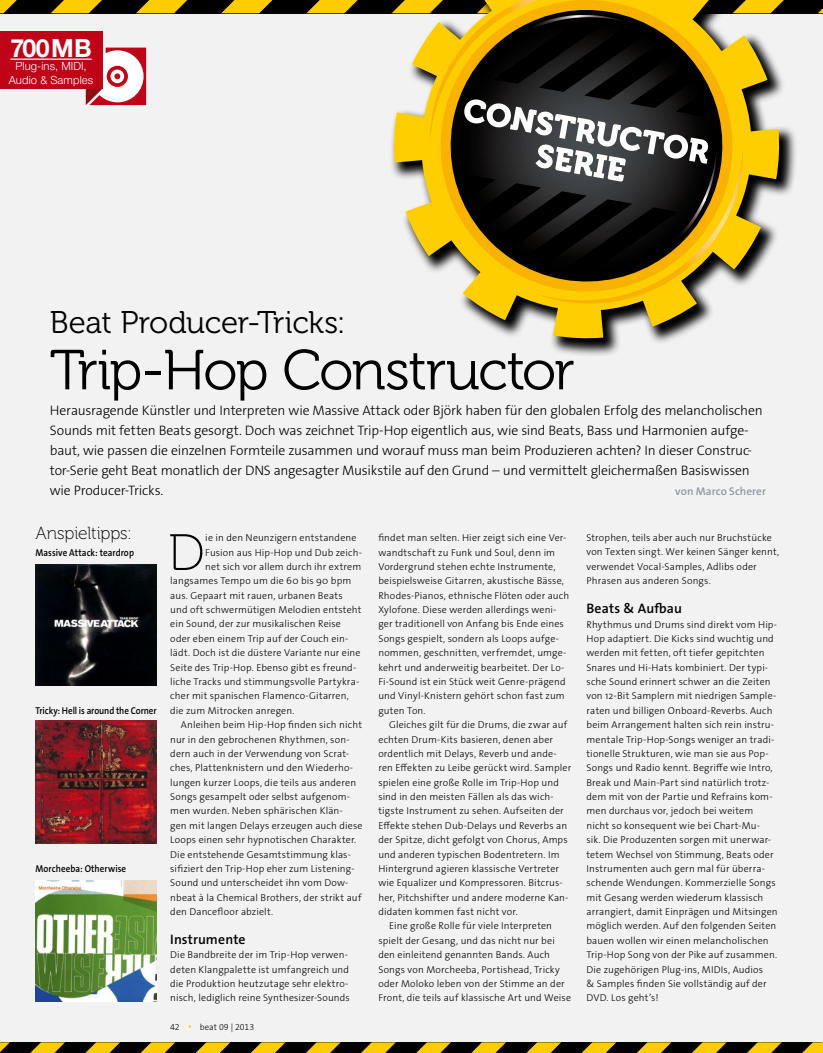
<style>
.page{position:relative;width:823px;height:1053px;background:#fff}
.page>*{position:absolute;margin:0;border:0;box-sizing:border-box;transform-origin:0 0}
.t1{font:56.25px "Museo 300";letter-spacing:-.035em;color:#000}
.t2{font:51.12px "Museo 100";color:#000}
.t3{font:31.25px "Museo 300";letter-spacing:-.01em;color:#000}
.t4{font:700 25px "Helvetica Neue LT Std";letter-spacing:-.015em;color:#fff}
.t5{font:17.5px "Museo 100";letter-spacing:-.01em;color:#000}
.t6{font:300 13.75px/20px "The Sans Os F";letter-spacing:-.015em;color:#000}
.t7{font:600 13.75px "The Sans Os F";letter-spacing:.01em;color:#000}
.t8{font:300 11.25px/13.8px "Helvetica Neue LT Std";letter-spacing:.01em;color:#fff;text-align:center}
.t9{font:600 11.25px "The Sans Os F";letter-spacing:.005em;color:#90989e}
.t10{font:300 10px/14.4px "The Sans Os F";letter-spacing:.015em;color:#000}
.t11{font:600 10px "The Sans Os F";color:#000;scale:.9 1}
.t12{font:300 8.75px "The Sans Os F";letter-spacing:.005em;color:#000}
</style>
<div class="page">
<div style="left:0;top:0;width:822px;height:1052px;background:#f2f2f3"></div>
<svg style="left:0;top:1042px;width:823px;height:10px;background:#6a5500"></svg>
<svg style="left:0;top:0;width:822px;height:13px;background:#645000"></svg>
<svg style="left:86px;top:32px;width:60px;height:73px"></svg>
<div style="left:0;top:32px;width:102px;height:57px;background:#c00418"></div>
<hr style="left:11px;top:59px;width:81px;height:1px;background:#fff">
<svg style="left:389px;top:0;width:408px;height:355px"></svg>
<svg style="left:393px;top:0;width:386px;height:339px"></svg>
<svg style="left:429px;top:0;width:314px;height:311px;background:#7c6618"></svg>
<img style="left:35px;top:564px;width:121px;height:121px">
<img style="left:35px;top:720px;width:121px;height:123px">
<img style="left:35px;top:880px;width:121px;height:121px">
<svg style="left:463px;top:98px;width:245px;height:84px"></svg>
<h3 class="t4" style="left:11px;top:32px;width:83px">700MB</h3>
<p class="t8" style="left:9px;top:59px;width:86px">Plug-ins, MIDI,<br>Audio &amp; Samples</p>
<h3 class="t3" style="left:50px;top:305px;width:297px">Beat Producer-Tricks:</h3>
<h1 class="t1" style="left:50px;top:339px;width:526px">Trip-Hop Constructor</h1>
<p class="t6" style="left:50px;top:400px;width:714px">Herausragende Künstler und Interpreten wie Massive Attack oder Björk haben für den globalen Erfolg des melancholischen Sounds mit fetten Beats gesorgt. Doch was zeichnet Trip-Hop eigentlich aus, wie sind Beats, Bass und Harmonien aufge&shy;baut, wie passen die einzelnen Formteile zusammen und worauf muss man beim Produzieren achten? In dieser Construc&shy;tor-Serie geht Beat monatlich der DNS angesagter Musikstile auf den Grund – und vermittelt gleichermaßen Basiswissen wie Producer-Tricks.</p>
<p class="t9" style="left:675px;top:483px;width:92px">von Marco Scherer</p>
<h3 class="t5" style="left:35px;top:523px;width:98px">Anspieltipps:</h3>
<p class="t11" style="left:35px;top:545px;width:111px">Massive Attack: teardrop</p>
<p class="t11" style="left:35px;top:704px;width:136px">Tricky: Hell is around the Corner</p>
<p class="t11" style="left:35px;top:862px;width:102px">Morcheeba: Otherwise</p>
<h2 class="t2" style="left:168px;top:525px;width:38px">D</h2>
<p class="t10" style="left:205px;top:530px;width:153px">ie in den Neunzigern entstandene</p>
<p class="t10" style="left:205px;top:545px;width:158px">Fusion aus Hip-Hop und Dub zeich-</p>
<p class="t10" style="left:205px;top:559px;width:157px">net sich vor allem durch ihr extrem</p>
<p class="t10" style="left:170px;top:574px;width:182px">langsames Tempo um die 60 bis 90 bpm</p>
<p class="t10" style="left:170px;top:588px;width:174px">aus. Gepaart mit rauen, urbanen Beats</p>
<p class="t10" style="left:170px;top:602px;width:193px">und oft schwermütigen Melodien entsteht</p>
<p class="t10" style="left:170px;top:617px;width:172px">ein Sound, der zur musikalischen Reise</p>
<p class="t10" style="left:170px;top:631px;width:179px">oder eben einem Trip auf der Couch ein-</p>
<p class="t10" style="left:170px;top:645px;width:192px">lädt. Doch ist die düstere Variante nur eine</p>
<p class="t10" style="left:170px;top:660px;width:187px">Seite des Trip-Hop. Ebenso gibt es freund-</p>
<p class="t10" style="left:170px;top:674px;width:190px">liche Tracks und stimmungsvolle Partykra-</p>
<p class="t10" style="left:170px;top:688px;width:180px">cher mit spanischen Flamenco-Gitarren,</p>
<p class="t10" style="left:170px;top:703px;width:126px">die zum Mitrocken anregen.</p>
<p class="t10" style="left:181px;top:717px;width:182px">Anleihen beim Hip-Hop finden sich nicht</p>
<p class="t10" style="left:170px;top:732px;width:181px">nur in den gebrochenen Rhythmen, son-</p>
<p class="t10" style="left:170px;top:746px;width:180px">dern auch in der Verwendung von Scrat-</p>
<p class="t10" style="left:170px;top:760px;width:184px">ches, Plattenknistern und den Wiederho-</p>
<p class="t10" style="left:170px;top:775px;width:187px">lungen kurzer Loops, die teils aus anderen</p>
<p class="t10" style="left:170px;top:789px;width:181px">Songs gesampelt oder selbst aufgenom-</p>
<p class="t10" style="left:170px;top:803px;width:174px">men wurden. Neben sphärischen Klän-</p>
<p class="t10" style="left:170px;top:818px;width:194px">gen mit langen Delays erzeugen auch diese</p>
<p class="t10" style="left:170px;top:832px;width:187px">Loops einen sehr hypnotischen Charakter.</p>
<p class="t10" style="left:170px;top:847px;width:182px">Die entstehende Gesamtstimmung klas-</p>
<p class="t10" style="left:170px;top:861px;width:186px">sifiziert den Trip-Hop eher zum Listening-</p>
<p class="t10" style="left:170px;top:875px;width:180px">Sound und unterscheidet ihn vom Dow-</p>
<p class="t10" style="left:170px;top:890px;width:193px">nbeat à la Chemical Brothers, der strikt auf</p>
<p class="t10" style="left:170px;top:904px;width:104px">den Dancefloor abzielt.</p>
<h3 class="t7" style="left:170px;top:930px;width:77px">Instrumente</h3>
<p class="t10" style="left:170px;top:947px;width:181px">Die Bandbreite der im Trip-Hop verwen&shy;deten Klangpalette ist umfangreich und die Produktion heutzutage sehr elektro&shy;nisch, lediglich reine Synthesizer-Sounds</p>
<p class="t12" style="left:170px;top:1021px;width:11px">42</p>
<p class="t12" style="left:200px;top:1021px;width:56px">beat 09 | 2013</p>
<p class="t10" style="left:378px;top:530px;width:192px">findet man selten. Hier zeigt sich eine Ver&shy;wandtschaft zu Funk und Soul, denn im Vordergrund stehen echte Instrumente, beispielsweise Gitarren, akustische Bässe, Rhodes-Pianos, ethnische Flöten oder auch Xylofone. Diese werden allerdings weni&shy;ger traditionell von Anfang bis Ende eines Songs gespielt, sondern als Loops aufge&shy;nommen, geschnitten, verfremdet, umge&shy;kehrt und anderweitig bearbeitet. Der Lo-Fi-Sound ist ein Stück weit Genre-prägend und Vinyl-Knistern gehört schon fast zum guten Ton.</p>
<p class="t10" style="left:389px;top:717px;width:180px">Gleiches gilt für die Drums, die zwar auf</p>
<p class="t10" style="left:378px;top:732px;width:176px">echten Drum-Kits basieren, denen aber</p>
<p class="t10" style="left:378px;top:746px;width:180px">ordentlich mit Delays, Reverb und ande-</p>
<p class="t10" style="left:378px;top:760px;width:194px">ren Effekten zu Leibe gerückt wird. Sampler</p>
<p class="t10" style="left:378px;top:775px;width:182px">spielen eine große Rolle im Trip-Hop und</p>
<p class="t10" style="left:378px;top:789px;width:177px">sind in den meisten Fällen als das wich-</p>
<p class="t10" style="left:378px;top:803px;width:187px">tigste Instrument zu sehen. Aufseiten der</p>
<p class="t10" style="left:378px;top:818px;width:190px">Effekte stehen Dub-Delays und Reverbs an</p>
<p class="t10" style="left:378px;top:832px;width:191px">der Spitze, dicht gefolgt von Chorus, Amps</p>
<p class="t10" style="left:378px;top:847px;width:183px">und anderen typischen Bodentretern. Im</p>
<p class="t10" style="left:378px;top:861px;width:182px">Hintergrund agieren klassische Vertreter</p>
<p class="t10" style="left:378px;top:875px;width:186px">wie Equalizer und Kompressoren. Bitcrus-</p>
<p class="t10" style="left:378px;top:890px;width:191px">her, Pitchshifter und andere moderne Kan-</p>
<p class="t10" style="left:378px;top:904px;width:141px">didaten kommen fast nicht vor.</p>
<p class="t10" style="left:389px;top:918px;width:164px">Eine große Rolle für viele Interpreten</p>
<p class="t10" style="left:378px;top:933px;width:178px">spielt der Gesang, und das nicht nur bei</p>
<p class="t10" style="left:378px;top:947px;width:173px">den einleitend genannten Bands. Auch</p>
<p class="t10" style="left:378px;top:961px;width:183px">Songs von Morcheeba, Portishead, Tricky</p>
<p class="t10" style="left:378px;top:976px;width:188px">oder Moloko leben von der Stimme an der</p>
<p class="t10" style="left:378px;top:990px;width:194px">Front, die teils auf klassische Art und Weise</p>
<p class="t10" style="left:586px;top:530px;width:194px">Strophen, teils aber auch nur Bruchstücke von Texten singt. Wer keinen Sänger kennt, verwendet Vocal-Samples, Adlibs oder Phrasen aus anderen Songs.</p>
<h3 class="t7" style="left:586px;top:599px;width:97px">Beats &amp; Aufbau</h3>
<p class="t10" style="left:586px;top:617px;width:192px">Rhythmus und Drums sind direkt vom Hip-Hop adaptiert. Die Kicks sind wuchtig und werden mit fetten, oft tiefer gepitchten Snares und Hi-Hats kombiniert. Der typi&shy;sche Sound erinnert schwer an die Zeiten von 12-Bit Samplern mit niedrigen Sample&shy;raten und billigen Onboard-Reverbs. Auch beim Arrangement halten sich rein instru&shy;mentale Trip-Hop-Songs weniger an tradi&shy;tionelle Strukturen, wie man sie aus Pop-Songs und Radio kennt. Begriffe wie Intro, Break und Main-Part sind natürlich trotz&shy;dem mit von der Partie und Refrains kom&shy;men durchaus vor, jedoch bei weitem nicht so konsequent wie bei Chart-Mu-<br>sik. Die Produzenten sorgen mit unerwar&shy;tetem Wechsel von Stimmung, Beats oder Instrumenten auch gern mal für überra&shy;schende Wendungen. Kommerzielle Songs mit Gesang werden wiederum klassisch arrangiert, damit Einprägen und Mitsingen möglich werden. Auf den folgenden Seiten bauen wollen wir einen melancholischen Trip-Hop Song von der Pike auf zusammen.<br>Die zugehörigen Plug-ins, MIDIs, Audios<br>&amp; Samples finden Sie vollständig auf der DVD. Los geht’s!</p>
</div>
